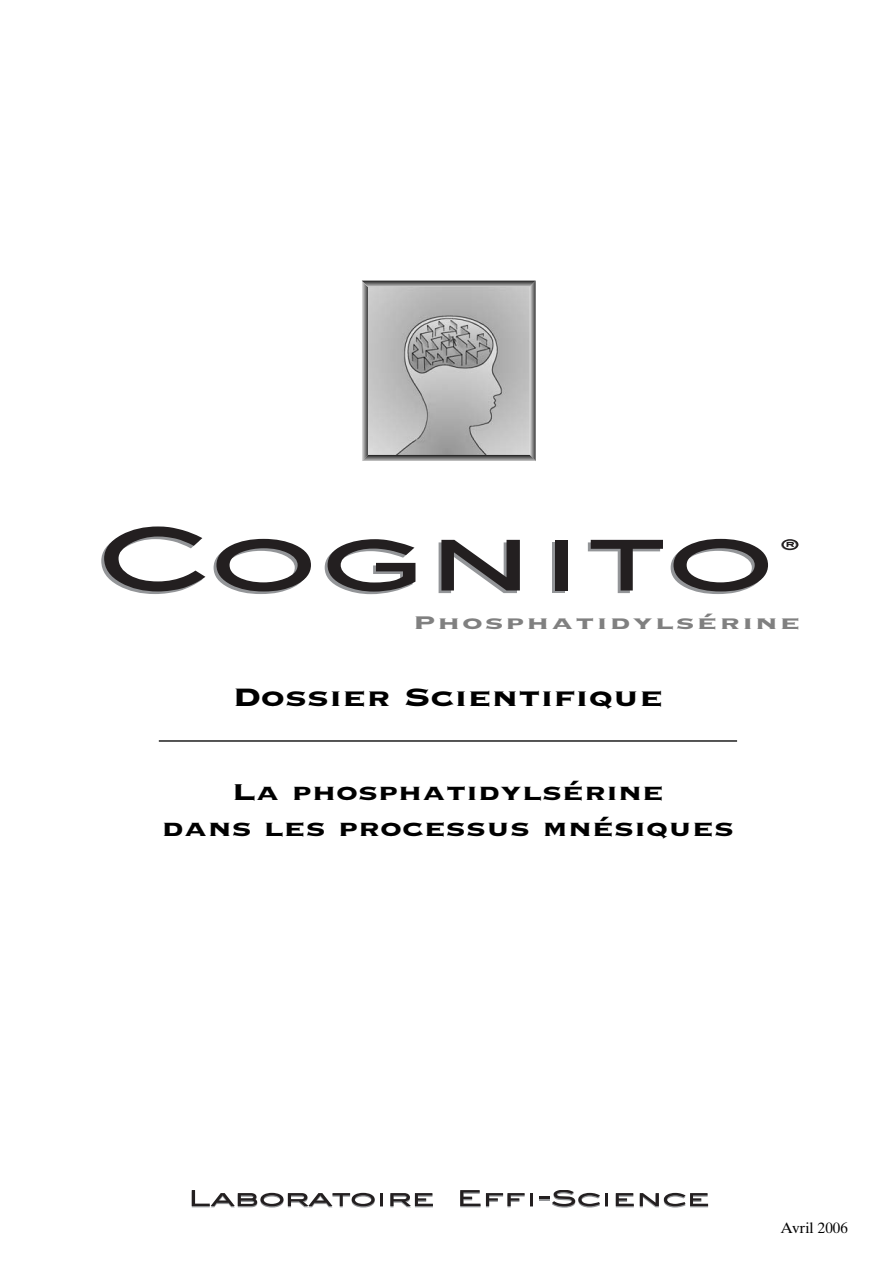
<style>
.page{position:relative;width:894px;height:1263px;background:#fff}
.page>*{position:absolute;margin:0;border:0;box-sizing:border-box;transform-origin:0 0}
.t1{font:33px "Copperplate Thirty Three BC";color:#000;scale:1.2 1}
.t2{font:30px/36px "Copperplate Thirty Three BC";color:#000;text-align:center;scale:1.2 1}
.t3{font:24px "Copperplate Thirty Three BC";letter-spacing:.055em;color:#808080;scale:1.42 1}
.t4{font:15px "Times Ten";color:#000}
</style>
<div class="page">
<svg style="left:781px;top:539px;width:17px;height:11px"></svg>
<svg style="left:553px;top:542px;width:12px;height:51px"></svg>
<svg style="left:101px;top:526px;width:104px;height:68px"></svg>
<svg style="left:214px;top:539px;width:97px;height:55px"></svg>
<svg style="left:325px;top:539px;width:91px;height:55px"></svg>
<svg style="left:439px;top:540px;width:81px;height:53px"></svg>
<div style="left:556px;top:540px;width:12px;height:51px;background:#231f20"></div>
<svg style="left:588px;top:540px;width:75px;height:53px"></svg>
<svg style="left:671px;top:539px;width:97px;height:55px"></svg>
<svg style="left:362px;top:281px;width:174px;height:180px;background:#aeaeae"></svg>
<hr style="left:159px;top:740px;width:578px;height:2px;background:#1e1e1e">
<svg style="left:192px;top:1191px;width:191px;height:17px"></svg>
<svg style="left:390px;top:1193px;width:43px;height:14px"></svg>
<svg style="left:460px;top:1191px;width:73px;height:16px"></svg>
<svg style="left:539px;top:1191px;width:69px;height:17px"></svg>
<svg style="left:616px;top:1193px;width:18px;height:14px"></svg>
<svg style="left:640px;top:1193px;width:68px;height:15px"></svg>
<p class="t3" style="left:413px;top:606px;width:275px">Phosphatidylsérine</p>
<p class="t1" style="left:232px;top:676px;width:361px">Dossier Scientifique</p>
<p class="t2" style="left:162px;top:772px;width:478px">La phosphatidylsérine<br>dans les processus mnésiques</p>
<p class="t4" style="left:781px;top:1223px;width:69px">Avril 2006</p>
</div>
